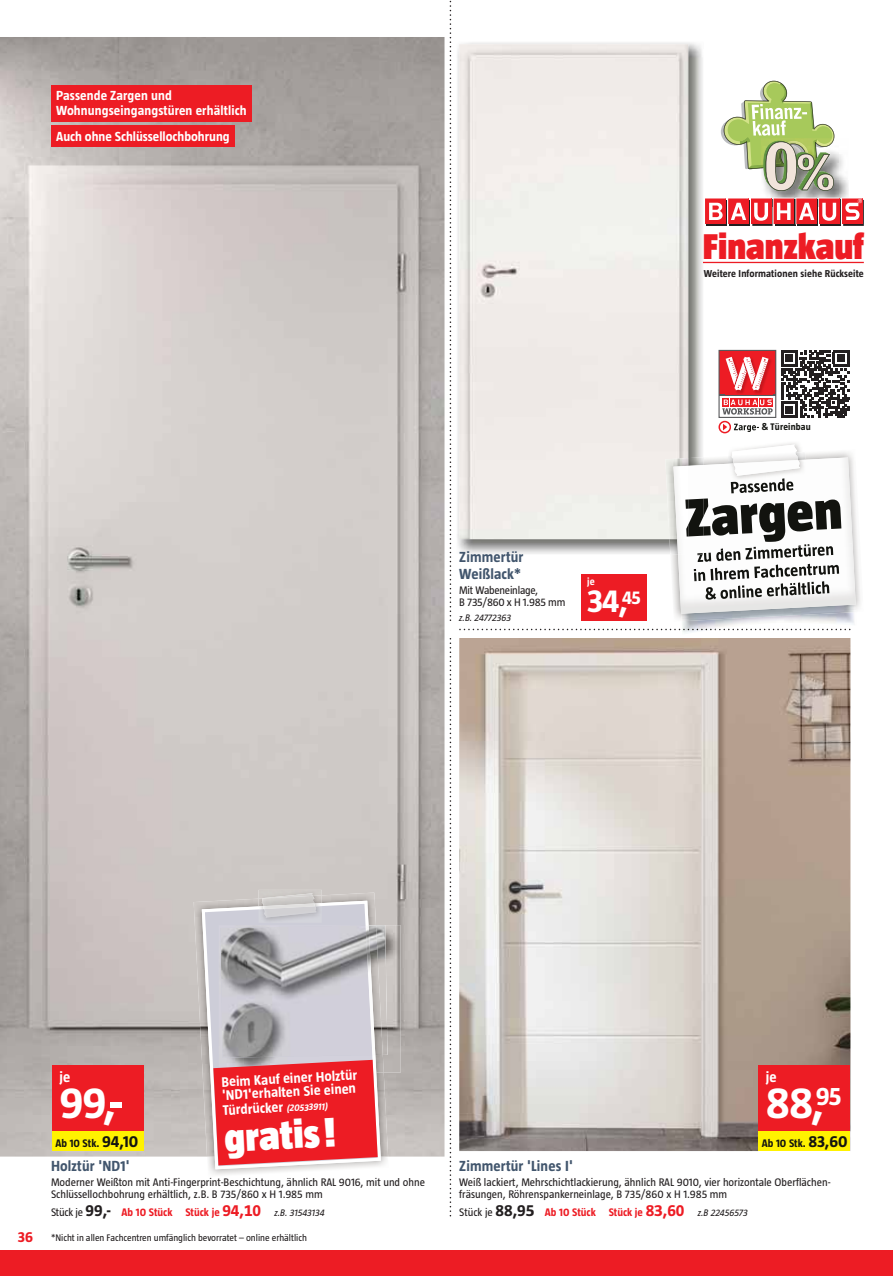
<style>
.page{position:relative;width:893px;height:1276px;background:#fff}
.page>*{position:absolute;margin:0;border:0;box-sizing:border-box;transform-origin:0 0}
.t1{font:700 45px "Taz";color:#fff}
.t2{font:900 40.5px "Taz";color:#fff}
.t3{font:900 36.75px "Taz";color:#ed1c24}
.t4{font:700 33px "Taz";color:#fff}
.t5{font:700 15px/16.5px "Taz";letter-spacing:.01em;color:#42566d}
.t6{font:700 15px "Taz";color:#fff}
.t7{font:700 15px "Taz";color:#ed1c24}
.t8{font:700 14.25px/13.2px "Taz";color:#fff}
.t9{font:700 13.5px/15px "Taz";letter-spacing:.005em;color:#fff}
.t10{font:11.25px/12px "Taz";color:#231f20}
.t11{font:700 11.25px "Taz";color:#ed1c24}
.t12{font:11.25px/12px "Taz";letter-spacing:-.02em;color:#231f20}
.t13{font:700 11.25px "Taz";color:#141511}
.t14{font:700 10.5px "Taz";color:#fff}
.t15{font:700 10.2px "Taz";letter-spacing:.01em;color:#231f20}
.t16{font:9.75px "Taz";color:#231f20}
.t17{font:italic 9.75px "Taz";color:#231f20}
.t18{font:700 9.75px "Taz";letter-spacing:.02em;color:#141511}
.s1{font-style:italic;font-size:9.75px}
.s2{font-size:16.5px}
.s3{font-weight:400;color:#231f20}
.s4{font-size:16.5px;color:#231f20}
.s5{font-weight:400;font-style:italic;font-size:9.75px;color:#231f20}
</style>
<div class="page">
<svg style="left:718px;top:350px;width:131px;height:83px"></svg>
<img style="left:0;top:37px;width:444px;height:1119px">
<div style="left:51px;top:85px;width:201px;height:36px;background:#ed1c24"></div>
<div style="left:51px;top:126px;width:184px;height:21px;background:#ed1c24"></div>
<img style="left:459px;top:638px;width:391px;height:513px">
<div style="left:758px;top:1065px;width:92px;height:66px;background:#ed1c24"></div>
<div style="left:758px;top:1131px;width:92px;height:20px;background:#fff200"></div>
<svg style="left:450px;top:638px;width:1px;height:578px"></svg>
<svg style="left:459px;top:629px;width:222px;height:1px"></svg>
<div style="left:0;top:1250px;width:893px;height:26px;background:#ed1c24"></div>
<img style="left:194px;top:892px;width:194px;height:264px">
<svg style="left:202px;top:900px;width:179px;height:269px"></svg>
<img style="left:259px;top:890px;width:63px;height:5px">
<img style="left:259px;top:895px;width:63px;height:28px">
<img style="left:259px;top:903px;width:63px;height:6px">
<img style="left:262px;top:893px;width:51px;height:3px">
<img style="left:262px;top:896px;width:53px;height:10px">
<img style="left:264px;top:906px;width:53px;height:11px">
<img style="left:263px;top:903px;width:52px;height:6px">
<img style="left:384px;top:925px;width:17px;height:147px">
<img style="left:373px;top:1055px;width:11px;height:17px">
<img style="left:383px;top:925px;width:4px;height:130px">
<img style="left:372px;top:925px;width:11px;height:130px">
<img style="left:220px;top:925px;width:152px;height:132px">
<svg style="left:213px;top:1059px;width:165px;height:106px;background:#ea3138"></svg>
<img style="left:457px;top:42px;width:247px;height:512px">
<div style="left:459px;top:44px;width:229px;height:495px;background:#f1edea"></div>
<div style="left:581px;top:574px;width:65px;height:47px;background:#ed1c24"></div>
<img style="left:682px;top:621px;width:172px;height:12px">
<img style="left:683px;top:629px;width:33px;height:1px">
<img style="left:670px;top:449px;width:191px;height:169px">
<img style="left:669px;top:457px;width:35px;height:97px">
<img style="left:665px;top:458px;width:23px;height:81px">
<img style="left:678px;top:614px;width:178px;height:7px">
<img style="left:704px;top:457px;width:152px;height:86px">
<img style="left:677px;top:465px;width:27px;height:88px">
<img style="left:673px;top:466px;width:15px;height:73px">
<img style="left:678px;top:543px;width:178px;height:71px">
<img style="left:678px;top:551px;width:16px;height:3px">
<img style="left:759px;top:503px;width:26px;height:39px">
<img style="left:685px;top:498px;width:26px;height:38px">
<img style="left:712px;top:505px;width:26px;height:30px">
<img style="left:722px;top:516px;width:16px;height:18px">
<img style="left:741px;top:503px;width:16px;height:30px">
<img style="left:788px;top:501px;width:25px;height:30px">
<img style="left:815px;top:499px;width:26px;height:31px">
<svg style="left:694px;top:544px;width:145px;height:55px"></svg>
<img style="left:728px;top:443px;width:77px;height:9px">
<img style="left:728px;top:452px;width:77px;height:8px">
<img style="left:728px;top:460px;width:77px;height:21px">
<svg style="left:731px;top:478px;width:62px;height:15px"></svg>
<svg style="left:732px;top:444px;width:66px;height:8px"></svg>
<img style="left:732px;top:452px;width:66px;height:11px">
<img style="left:734px;top:460px;width:67px;height:16px">
<svg style="left:450px;top:1px;width:1px;height:620px"></svg>
<div style="left:52px;top:1065px;width:92px;height:66px;background:#ed1c24"></div>
<div style="left:52px;top:1131px;width:92px;height:20px;background:#fff200"></div>
<img style="left:765px;top:152px;width:84px;height:46px">
<svg style="left:721px;top:81px;width:114px;height:110px"></svg>
<svg style="left:705px;top:198px;width:159px;height:28px"></svg>
<hr style="left:703px;top:262px;width:161px;height:1px;background:#ed1c24">
<p class="t9" style="left:56px;top:90px;width:192px">Passende Zargen und<br>Wohnungseingangstüren erhältlich</p>
<p class="t9" style="left:56px;top:130px;width:175px">Auch ohne Schlüssellochbohrung</p>
<h3 class="t5" style="left:459px;top:551px;width:66px">Zimmertür<br>Weißlack*</h3>
<p class="t12" style="left:459px;top:585px;width:108px">Mit Wabeneinlage,<br>B 735/860 x H 1.985 mm</p>
<p class="t17" style="left:459px;top:614px;width:54px">z.B. 24772363</p>
<p class="t14" style="left:587px;top:578px;width:9px">je</p>
<h3 class="t4" style="left:587px;top:589px;width:55px">34,<sup>45</sup></h3>
<h3 class="t3" style="left:703px;top:232px;width:162px">Finanzkauf</h3>
<p class="t15" style="left:704px;top:269px;width:161px">Weitere Informationen siehe Rückseite</p>
<p class="t18" style="left:762px;top:423px;width:51px">&amp; Türeinbau</p>
<h3 class="t7" style="left:18px;top:1231px;width:17px">36</h3>
<p class="t8" style="left:221px;top:1076px;width:137px;rotate:-3deg">Beim Kauf einer Holztür 'ND1'erhalten Sie einen</p>
<p class="t8" style="left:223px;top:1105px;width:107px;rotate:-3deg">Türdrücker <span class="s1">(20533911)</span></p>
<h2 class="t2" style="left:224px;top:1123px;width:113px;rotate:-3deg">gratis!</h2>
<h3 class="t6" style="left:59px;top:1071px;width:12px">je</h3>
<h1 class="t1" style="left:59px;top:1086px;width:65px">99,-</h1>
<p class="t13" style="left:55px;top:1138px;width:84px">Ab 10 Stk. <span class="s2">94,10</span></p>
<h3 class="t5" style="left:51px;top:1159px;width:80px">Holztür 'ND1'</h3>
<p class="t10" style="left:51px;top:1177px;width:375px">Moderner Weißton mit Anti-Fingerprint-Beschichtung, ähnlich RAL 9016, mit und ohne<br>Schlüssellochbohrung erhältlich, z.B. B 735/860 x H 1.985 mm</p>
<p class="t11" style="left:51px;top:1208px;width:275px"><span class="s3">Stück je</span> <span class="s4">99,-</span> Ab 10 Stück Stück je <span class="s2">94,10</span> <span class="s5">z.B. 31543134</span></p>
<p class="t16" style="left:51px;top:1234px;width:257px">*Nicht in allen Fachcentren umfänglich bevorratet – online erhältlich</p>
<h3 class="t6" style="left:766px;top:1071px;width:12px">je</h3>
<h1 class="t1" style="left:766px;top:1086px;width:77px">88,<sup>95</sup></h1>
<p class="t13" style="left:762px;top:1138px;width:87px">Ab 10 Stk. <span class="s2">83,60</span></p>
<h3 class="t5" style="left:459px;top:1159px;width:115px">Zimmertür 'Lines I'</h3>
<p class="t10" style="left:459px;top:1177px;width:373px">Weiß lackiert, Mehrschichtlackierung, ähnlich RAL 9010, vier horizontale Oberflächen&shy;fräsungen, Röhrenspankerneinlage, B 735/860 x H 1.985 mm</p>
<p class="t11" style="left:459px;top:1208px;width:290px"><span class="s3">Stück je</span> <span class="s4">88,95</span> Ab 10 Stück Stück je <span class="s2">83,60</span> <span class="s5">z.B 22456573</span></p>
</div>
